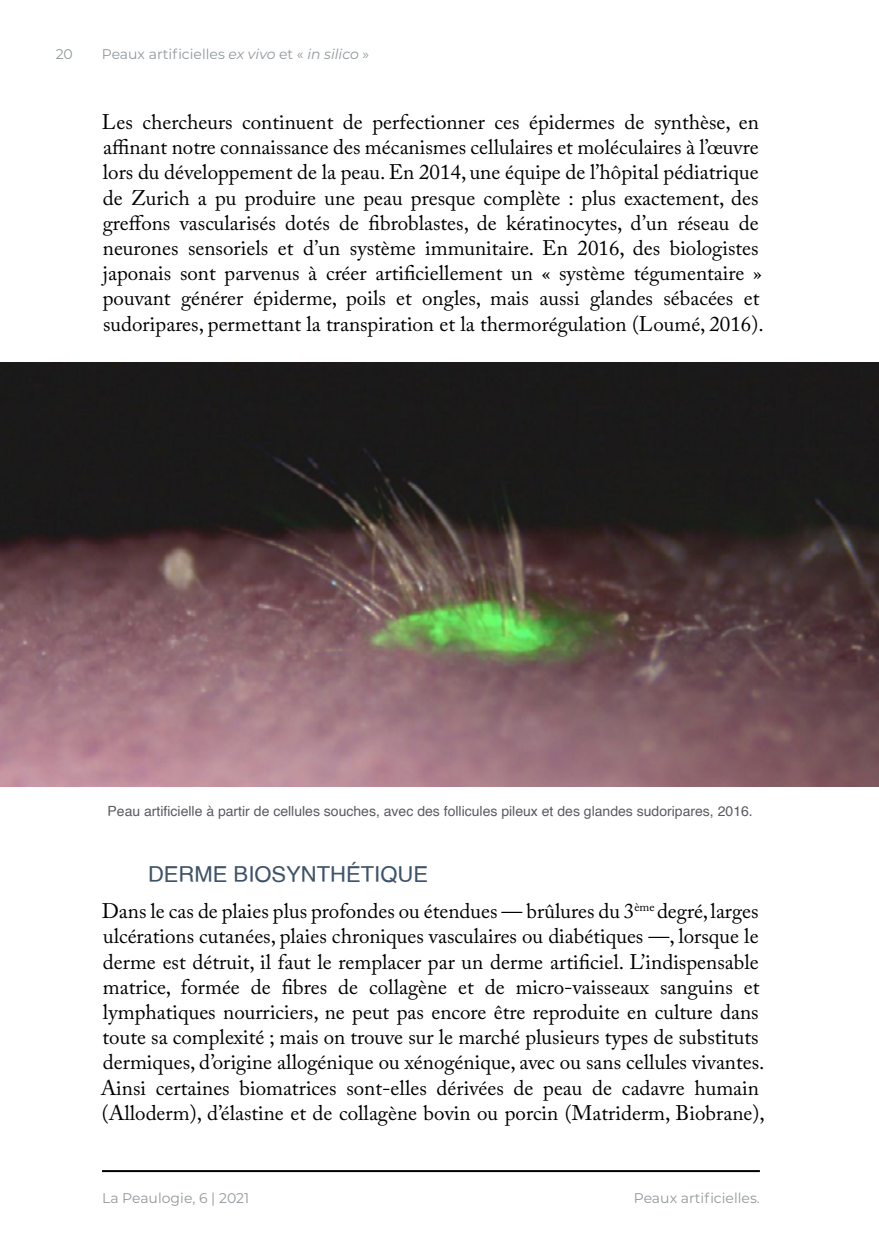
<style>
.page{position:relative;width:879px;height:1248px;background:#fff}
.page>*{position:absolute;margin:0;border:0;box-sizing:border-box;transform-origin:0 0}
.t1{font:22px "Helvetica";color:#3f5368}
.t2{font:21px/25.2px "Adobe Caslon Pro";color:#000}
.t3{font:14px "Helvetica";color:#5a5a62}
.t4{font:14px "Montserrat";color:#92989c}
.s1{font-style:italic}
</style>
<div class="page">
<hr style="left:102px;top:1169px;width:658px;height:2px;background:#000">
<img style="left:0;top:363px;width:879px;height:423px">
<p class="t4" style="left:56px;top:44px;width:19px">20</p>
<p class="t4" style="left:102px;top:44px;width:269px">Peaux artificielles <span class="s1">ex vivo</span> et « <span class="s1">in silico</span> »</p>
<p class="t2" style="left:102px;top:109px;width:663px">Les chercheurs continuent de perfectionner ces épidermes de synthèse, en affinant notre connaissance des mécanismes cellulaires et moléculaires à l’œuvre lors du développement de la peau. En 2014, une équipe de l’hôpital pédiatrique de Zurich a pu produire une peau presque complète : plus exactement, des greffons vascularisés dotés de fibroblastes, de kératinocytes, d’un réseau de neurones sensoriels et d’un système immunitaire. En 2016, des biologistes japonais sont parvenus à créer artificiellement un « système tégumentaire » pouvant générer épiderme, poils et ongles, mais aussi glandes sébacées et sudoripares, permettant la transpiration et la thermorégulation (Loumé, 2016).</p>
<p class="t3" style="left:108px;top:800px;width:647px">Peau artificielle à partir de cellules souches, avec des follicules pileux et des glandes sudoripares, 2016.</p>
<p class="t1" style="left:148px;top:856px;width:281px">DERME BIOSYNTHÉTIQUE</p>
<p class="t2" style="left:101px;top:898px;width:665px">Dans le cas de plaies plus profondes ou étendues — brûlures du 3<sup>ème</sup> degré, larges ulcérations cutanées, plaies chroniques vasculaires ou diabétiques —, lorsque le derme est détruit, il faut le remplacer par un derme artificiel. L’indispensable matrice, formée de fibres de collagène et de micro‑vaisseaux sanguins et lymphatiques nourriciers, ne peut pas encore être reproduite en culture dans toute sa complexité ; mais on trouve sur le marché plusieurs types de substituts dermiques, d’origine allogénique ou xénogénique, avec ou sans cellules vivantes.<br>Ainsi certaines biomatrices sont‑elles dérivées de peau de cadavre humain (Alloderm), d’élastine et de collagène bovin ou porcin (Matriderm, Biobrane),</p>
<p class="t4" style="left:102px;top:1188px;width:149px">La Peaulogie, 6 | 2021</p>
<p class="t4" style="left:634px;top:1188px;width:128px">Peaux artificielles.</p>
</div>
